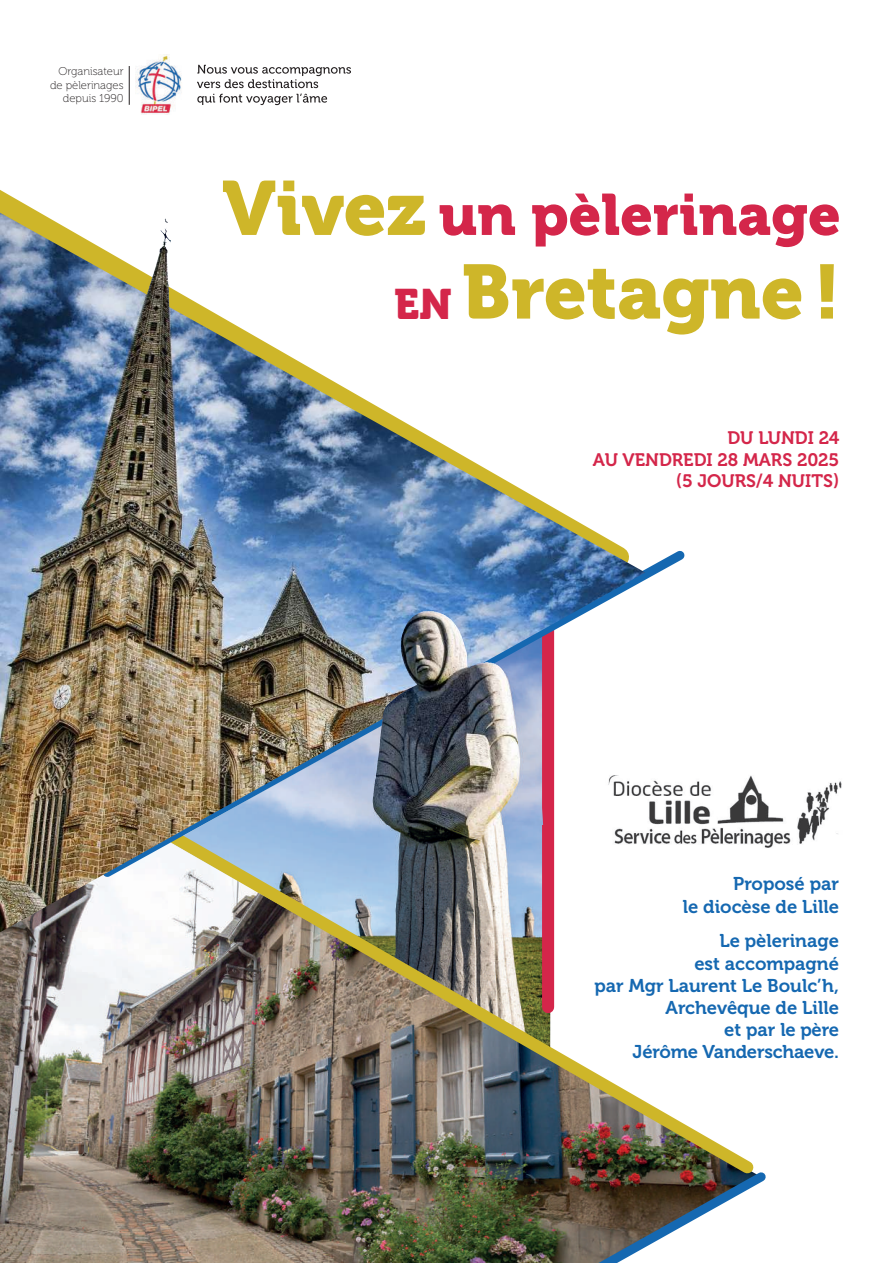
<style>
.page{position:relative;width:893px;height:1263px;background:#fff}
.page>*{position:absolute;margin:0;border:0;box-sizing:border-box;transform-origin:0 0}
.t1{font:76.05px "Museo 900";color:#ceb629}
.t2{font:57.9px "Museo 900";color:#d4264a}
.t3{font:18.45px/22px "Museo 700";color:#1568b1;text-align:right}
.t4{font:18px/21.6px "Museo 700";color:#d4264a;text-align:right}
.t5{font:11.4px/13.6px "Museo 100";color:#231f20;text-align:right}
.s1{font-size:76.05px;color:#ceb629}
.s2{font-size:42.3px;color:#d4264a}
</style>
<div class="page">
<img style="left:0;top:932px;width:186px;height:331px">
<img style="left:158px;top:932px;width:595px;height:252px">
<img style="left:186px;top:1164px;width:580px;height:99px">
<div style="left:542px;top:613px;width:12px;height:394px;background:#d4264a"></div>
<img style="left:135px;top:54px;width:47px;height:61px">
<hr style="left:129px;top:66px;width:1px;height:39px;background:#231f20">
<svg style="left:197px;top:94px;width:130px;height:11px"></svg>
<svg style="left:197px;top:65px;width:154px;height:23px"></svg>
<img style="left:645px;top:775px;width:197px;height:73px">
<img style="left:0;top:213px;width:645px;height:719px">
<img style="left:141px;top:219px;width:27px;height:94px">
<img style="left:382px;top:611px;width:46px;height:112px">
<p class="t5" style="left:50px;top:65px;width:75px">Organisateur de pèlerinages depuis 1990</p>
<h2 class="t2" style="left:222px;top:182px;width:620px"><span class="s1">Vivez</span> un pèlerinage</h2>
<h1 class="t1" style="left:394px;top:249px;width:448px"><span class="s2">EN</span> Bretagne!</h1>
<p class="t4" style="left:593px;top:427px;width:248px">DU LUNDI 24<br>AU VENDREDI 28 MARS 2025 (5 JOURS/4 NUITS)</p>
<p class="t3" style="left:683px;top:873px;width:158px">Proposé par<br>le diocèse de Lille</p>
<p class="t3" style="left:595px;top:930px;width:246px">Le pèlerinage<br>est accompagné<br>par Mgr Laurent Le Boulc’h,<br>Archevêque de Lille<br>et par le père<br>Jérôme Vanderschaeve.</p>
</div>
